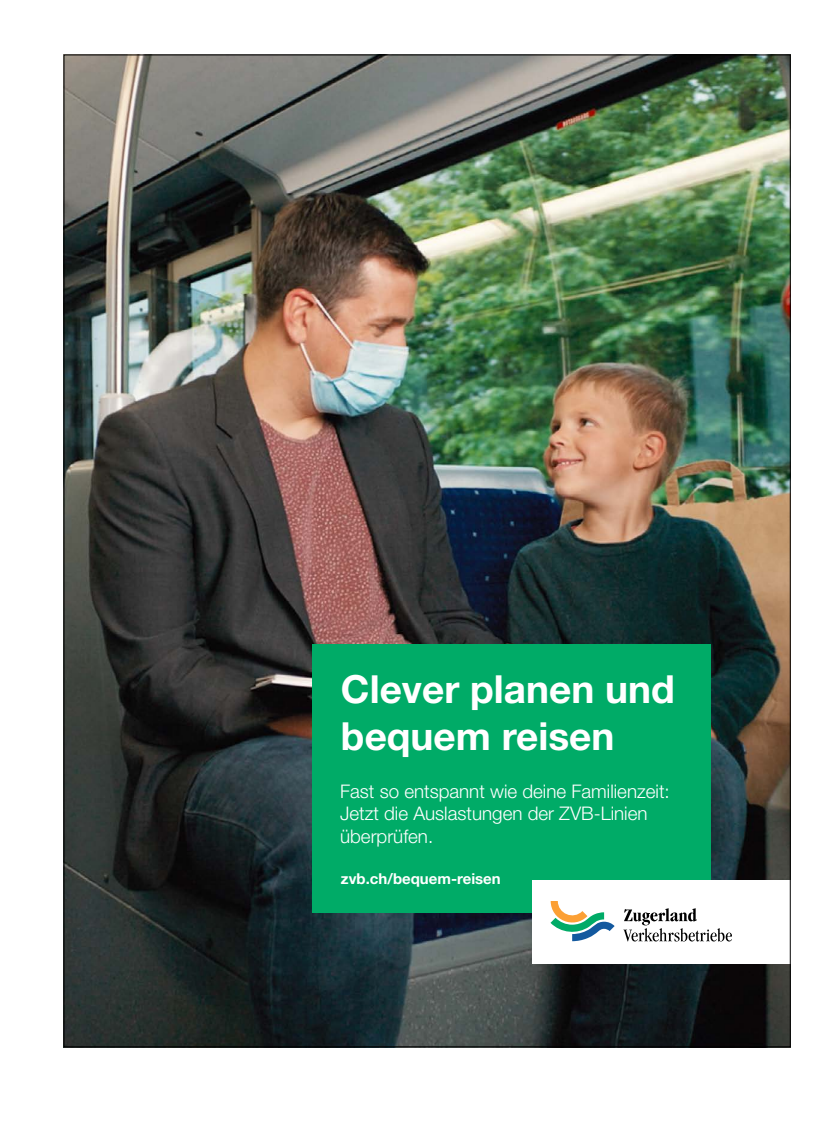
<style>
.page{position:relative;width:833px;height:1134px;background:#fff}
.page>*{position:absolute;margin:0;border:0;box-sizing:border-box;transform-origin:0 0}
.t1{font:700 38.75px/46.5px "Helvetica Neue LT Com";color:#fff}
.t2{font:300 18.75px/22.5px "Helvetica Neue LT Com";color:#fff}
.t3{font:700 15px "Helvetica Neue LT Com";color:#fff}
</style>
<div class="page">
<img style="left:66px;top:57px;width:722px;height:988px">
<div style="left:313px;top:644px;width:398px;height:268px;background:#00ab67"></div>
<div style="left:531px;top:880px;width:259px;height:84px;background:#fff"></div>
<svg style="left:623px;top:908px;width:109px;height:34px"></svg>
<svg style="left:550px;top:901px;width:64px;height:40px"></svg>
<h1 class="t1" style="left:341px;top:665px;width:335px">Clever planen und bequem reisen</h1>
<p class="t2" style="left:340px;top:779px;width:331px">Fast so entspannt wie deine Familienzeit:<br>Jetzt die Auslastungen der ZVB-Linien überprüfen.</p>
<p class="t3" style="left:341px;top:869px;width:161px">zvb.ch/bequem-reisen</p>
</div>
